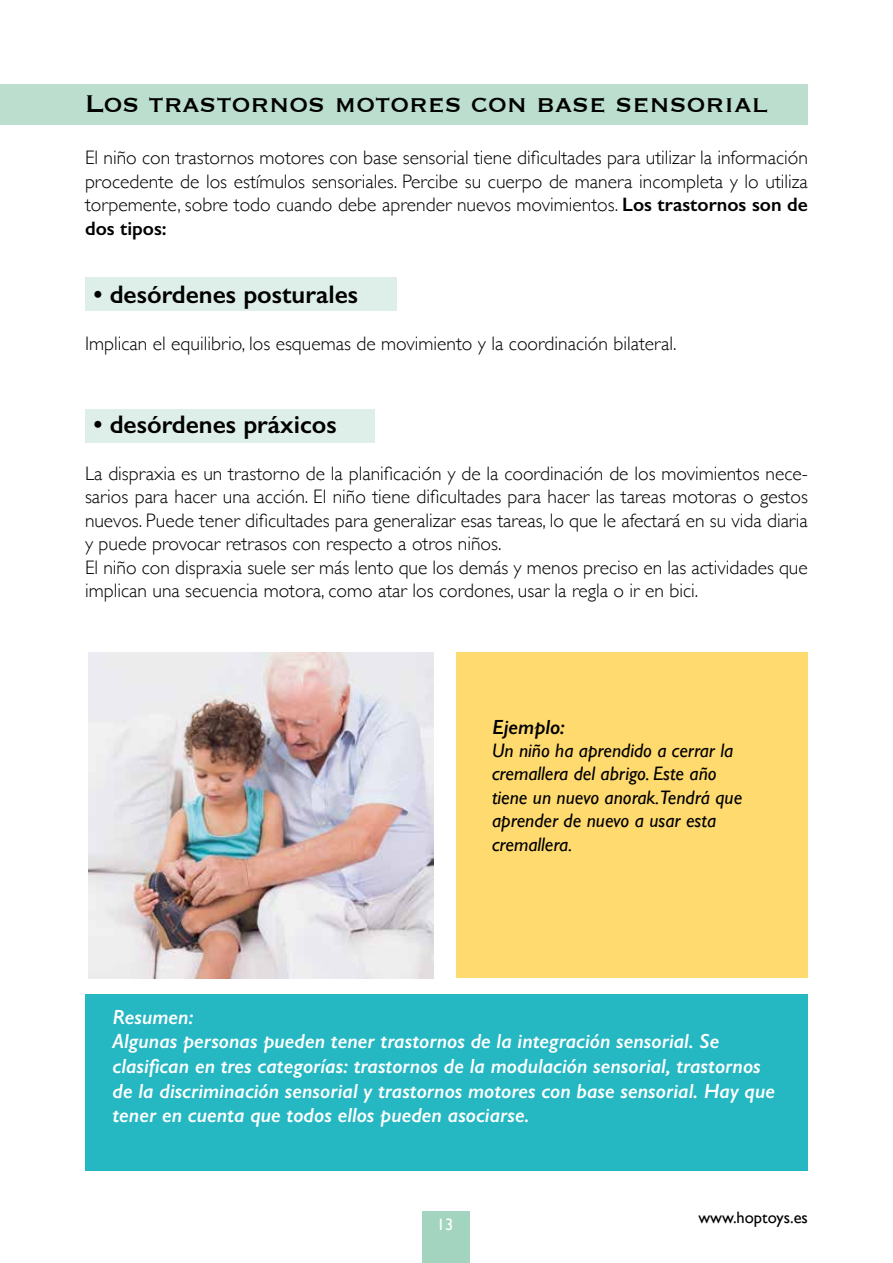
<style>
.page{position:relative;width:893px;height:1263px;background:#fff}
.page>*{position:absolute;margin:0;border:0;box-sizing:border-box;transform-origin:0 0}
.t1{font:31.5px "Copperplate";color:#000}
.t2{font:600 25.5px "Gill Sans";color:#000}
.t3{font:italic 600 20.55px/24.8px "Gill Sans";color:#fff}
.t4{font:italic 600 20.55px "Gill Sans";color:#000}
.t5{font:300 19.5px/23.4px "Gill Sans";color:#000;text-align:justify}
.t6{font:italic 19.5px/23.4px "Gill Sans";color:#000}
.t7{font:16.5px "Gill Sans";color:#000}
.t8{font:16.5px "Gill Sans";color:#fff}
.s1{font-weight:600}
</style>
<div class="page">
<div style="left:85px;top:994px;width:723px;height:176px;background:#25b7c2"></div>
<div style="left:456px;top:653px;width:352px;height:325px;background:#ffdb6f"></div>
<div style="left:85px;top:277px;width:311px;height:34px;background:#deeee8"></div>
<div style="left:85px;top:409px;width:289px;height:34px;background:#deeee8"></div>
<img style="left:88px;top:653px;width:346px;height:325px">
<div style="left:0;top:84px;width:808px;height:41px;background:#bbdecf"></div>
<div style="left:422px;top:1212px;width:47px;height:51px;background:#a3d4c0"></div>
<h1 class="t1" style="left:85px;top:83px;width:685px">Los trastornos motores con base sensorial</h1>
<p class="t5" style="left:85px;top:145px;width:724px">El niño con trastornos motores con base sensorial tiene dificultades para utilizar la información procedente de los estímulos sensoriales. Percibe su cuerpo de manera incompleta y lo utiliza torpemente, sobre todo cuando debe aprender nuevos movimientos. <span class="s1">Los trastornos son de dos tipos:</span></p>
<h2 class="t2" style="left:94px;top:279px;width:266px">• desórdenes posturales</h2>
<p class="t5" style="left:85px;top:331px;width:593px">Implican el equilibrio, los esquemas de movimiento y la coordinación bilateral.</p>
<h2 class="t2" style="left:94px;top:409px;width:245px">• desórdenes práxicos</h2>
<p class="t5" style="left:85px;top:461px;width:724px;text-align:left">La dispraxia es un trastorno de la planificación y de la coordinación de los movimientos nece&shy;sarios para hacer una acción. El niño tiene dificultades para hacer las tareas motoras o gestos nuevos. Puede tener dificultades para generalizar esas tareas, lo que le afectará en su vida diaria y puede provocar retrasos con respecto a otros niños.<br>El niño con dispraxia suele ser más lento que los demás y menos preciso en las actividades que implican una secuencia motora, como atar los cordones, usar la regla o ir en bici.</p>
<p class="t4" style="left:492px;top:714px;width:74px">Ejemplo:</p>
<p class="t6" style="left:492px;top:739px;width:252px">Un niño ha aprendido a cerrar la cremallera del abrigo. Este año tiene un nuevo anorak.Tendrá que aprender de nuevo a usar esta cremallera.</p>
<p class="t3" style="left:113px;top:1004px;width:664px">Resumen:<br>Algunas personas pueden tener trastornos de la integración sensorial. Se clasifican en tres categorías: trastornos de la modulación sensorial, trastornos de la discriminación sensorial y trastornos motores con base sensorial. Hay que tener en cuenta que todos ellos pueden asociarse.</p>
<p class="t8" style="left:437px;top:1215px;width:18px">13</p>
<p class="t7" style="left:698px;top:1208px;width:111px">www.hoptoys.es</p>
</div>
